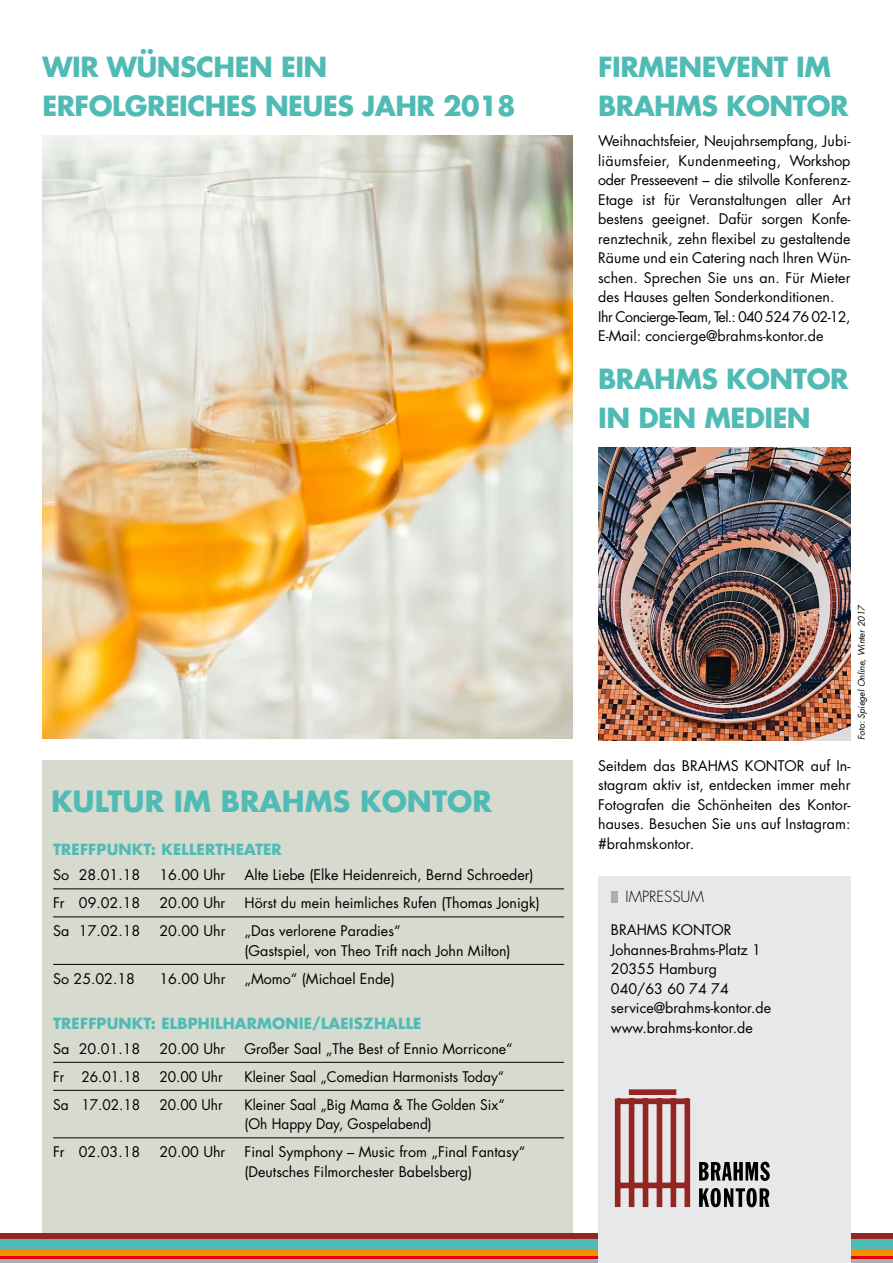
<style>
.page{position:relative;width:893px;height:1263px;background:#fff}
.page>*{position:absolute;margin:0;border:0;box-sizing:border-box;transform-origin:0 0}
.t1{font:700 28.5px "Futura";color:#50bbb4}
.t2{font:700 27px/39px "Futura";letter-spacing:-.02em;color:#50bbb4}
.t3{font:700 15px "Futura";letter-spacing:.01em;color:#50bbb4}
.t4{font:300 15px "Futura";color:#000}
.t5{font:14.25px/19.5px "Futura";color:#000}
.t6{font:14.25px/19.5px "Futura";color:#000;scale:.96 1}
.t7{font:italic 9px "Futura";letter-spacing:-.005em;color:#000}
</style>
<div class="page">
<div style="left:43px;top:760px;width:530px;height:498px;background:#d6dacf"></div>
<div style="left:0;top:1233px;width:893px;height:6px;background:#932623"></div>
<div style="left:0;top:1239px;width:893px;height:11px;background:#50bbb4"></div>
<div style="left:0;top:1250px;width:893px;height:6px;background:#f39100"></div>
<hr style="left:0;top:1256px;width:893px;height:3px;background:#e3000f">
<hr style="left:0;top:1259px;width:893px;height:4px;background:#abafb2">
<hr style="left:53px;top:889px;width:511px;height:1px;background:#000">
<hr style="left:53px;top:917px;width:511px;height:1px;background:#000">
<hr style="left:53px;top:964px;width:511px;height:1px;background:#000">
<hr style="left:53px;top:1062px;width:511px;height:1px;background:#000">
<hr style="left:53px;top:1090px;width:511px;height:1px;background:#000">
<hr style="left:53px;top:1137px;width:511px;height:1px;background:#000">
<div style="left:598px;top:877px;width:252px;height:386px;background:#e6e8e9"></div>
<svg style="left:699px;top:1188px;width:70px;height:19px"></svg>
<svg style="left:699px;top:1161px;width:71px;height:20px"></svg>
<div style="left:615px;top:1098px;width:5px;height:109px;background:#932623"></div>
<div style="left:629px;top:1089px;width:47px;height:6px;background:#932623"></div>
<div style="left:617px;top:1098px;width:72px;height:6px;background:#932623"></div>
<div style="left:618px;top:1182px;width:71px;height:6px;background:#932623"></div>
<div style="left:684px;top:1098px;width:6px;height:109px;background:#932623"></div>
<div style="left:671px;top:1098px;width:5px;height:109px;background:#932623"></div>
<div style="left:643px;top:1098px;width:5px;height:109px;background:#932623"></div>
<div style="left:657px;top:1098px;width:5px;height:109px;background:#932623"></div>
<div style="left:629px;top:1098px;width:5px;height:109px;background:#932623"></div>
<div style="left:612px;top:891px;width:6px;height:11px;background:#abafb2"></div>
<hr style="left:892px;top:0;width:1px;height:1263px;background:#932623">
<img style="left:43px;top:136px;width:530px;height:603px">
<img style="left:598px;top:448px;width:252px;height:292px">
<h2 class="t2" style="left:43px;top:47px;width:475px">WIR WÜNSCHEN EIN<br>ERFOLGREICHES NEUES JAHR 2018</h2>
<h2 class="t2" style="left:598px;top:47px;width:252px">FIRMENEVENT IM<br>BRAHMS KONTOR</h2>
<p class="t5" style="left:598px;top:131px;width:254px">Weihnachtsfeier, Neujahrsempfang, Jubi&shy;liäumsfeier, Kundenmeeting, Workshop oder Presseevent – die stilvolle Konferenz-Etage ist für Veranstaltungen aller Art bestens geeignet. Dafür sorgen Konfe&shy;renztechnik, zehn flexibel zu gestaltende Räume und ein Catering nach Ihren Wün&shy;schen. Sprechen Sie uns an. Für Mieter des Hauses gelten Sonderkonditionen.<br>Ihr Concierge-Team, Tel.: 040 524 76 02-12, E-Mail: concierge@brahms-kontor.de</p>
<h2 class="t2" style="left:598px;top:359px;width:252px">BRAHMS KONTOR<br>IN DEN MEDIEN</h2>
<h1 class="t1" style="left:51px;top:782px;width:442px">KULTUR IM BRAHMS KONTOR</h1>
<p class="t3" style="left:53px;top:839px;width:230px">TREFFPUNKT: KELLERTHEATER</p>
<p class="t5" style="left:53px;top:865px;width:89px">So 28.01.18</p>
<p class="t5" style="left:159px;top:865px;width:67px">16.00 Uhr</p>
<p class="t5" style="left:244px;top:865px;width:291px">Alte Liebe (Elke Heidenreich, Bernd Schroeder)</p>
<p class="t5" style="left:53px;top:893px;width:89px">Fr 09.02.18</p>
<p class="t5" style="left:159px;top:893px;width:67px">20.00 Uhr</p>
<p class="t5" style="left:245px;top:893px;width:297px">Hörst du mein heimliches Rufen (Thomas Jonigk)</p>
<p class="t5" style="left:53px;top:921px;width:89px">Sa 17.02.18</p>
<p class="t5" style="left:159px;top:921px;width:67px">20.00 Uhr</p>
<p class="t5" style="left:245px;top:921px;width:268px">„Das verlorene Paradies“<br>(Gastspiel, von Theo Trift nach John Milton)</p>
<p class="t5" style="left:53px;top:968px;width:83px">So 25.02.18</p>
<p class="t5" style="left:159px;top:968px;width:67px">16.00 Uhr</p>
<p class="t5" style="left:245px;top:968px;width:152px">„Momo“ (Michael Ende)</p>
<p class="t3" style="left:53px;top:1012px;width:370px">TREFFPUNKT: ELBPHILHARMONIE/LAEISZHALLE</p>
<p class="t5" style="left:53px;top:1038px;width:89px">Sa 20.01.18</p>
<p class="t5" style="left:159px;top:1038px;width:67px">20.00 Uhr</p>
<p class="t5" style="left:244px;top:1038px;width:270px">Großer Saal „The Best of Ennio Morricone“</p>
<p class="t6" style="left:53px;top:1066px;width:92px">Fr 26.01.18</p>
<p class="t6" style="left:159px;top:1066px;width:67px">20.00 Uhr</p>
<p class="t6" style="left:244px;top:1066px;width:272px">Kleiner Saal „Comedian Harmonists Today“</p>
<p class="t6" style="left:53px;top:1094px;width:92px">Sa 17.02.18</p>
<p class="t6" style="left:159px;top:1094px;width:67px">20.00 Uhr</p>
<p class="t6" style="left:244px;top:1094px;width:272px">Kleiner Saal „Big Mama &amp; The Golden Six“ (Oh Happy Day, Gospelabend)</p>
<p class="t5" style="left:53px;top:1142px;width:89px">Fr 02.03.18</p>
<p class="t5" style="left:159px;top:1142px;width:67px">20.00 Uhr</p>
<p class="t5" style="left:244px;top:1142px;width:282px">Final Symphony – Music from „Final Fantasy“ (Deutsches Filmorchester Babelsberg)</p>
<p class="t7" style="left:855px;top:740px;width:137px;rotate:-90deg">Foto: Spiegel Online, Winter 2017</p>
<p class="t5" style="left:598px;top:755px;width:254px;text-align:justify">Seitdem das BRAHMS KONTOR auf In&shy;stagram aktiv ist, entdecken immer mehr Fotografen die Schönheiten des Kontor&shy;hauses. Besuchen Sie uns auf Instagram: #brahmskontor.</p>
<p class="t4" style="left:626px;top:887px;width:80px">IMPRESSUM</p>
<p class="t5" style="left:611px;top:920px;width:162px">BRAHMS KONTOR<br>Johannes-Brahms-Platz 1<br>20355 Hamburg<br>040/63 60 74 74 service@brahms-kontor.de www.brahms-kontor.de</p>
</div>
